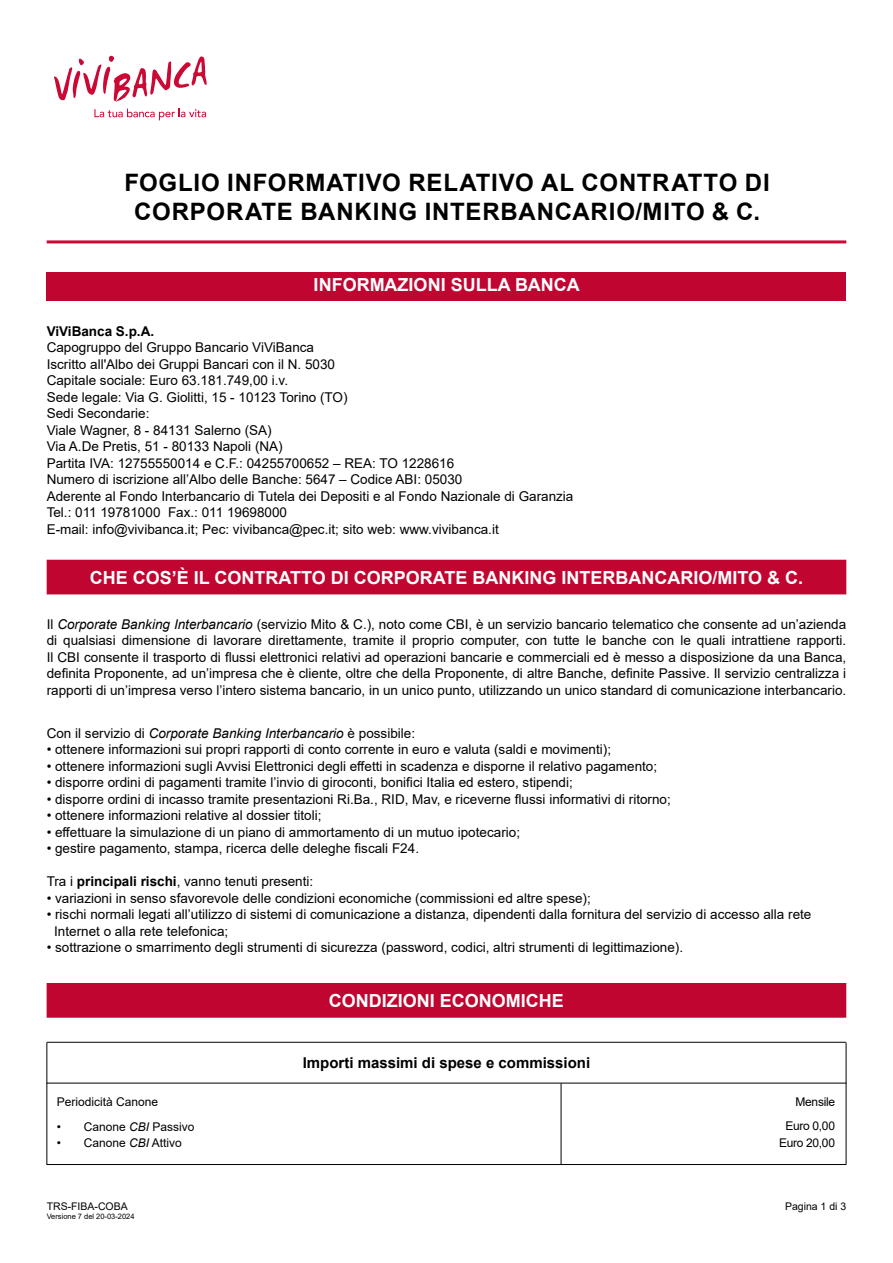
<style>
.page{position:relative;width:893px;height:1263px;background:#fff}
.page>*{position:absolute;margin:0;border:0;box-sizing:border-box;transform-origin:0 0}
.t1{font:700 24px/28.8px "Arial";letter-spacing:.035em;color:#000;text-align:center}
.t2{font:700 18px "Arial";color:#fff}
.t3{font:700 15px "Arial";color:#000}
.t4{font:13.5px/16.5px "Arial";color:#000}
.t5{font:italic 13.5px "Arial";color:#000}
.t6{font:700 13.5px "Arial";color:#000}
.t7{font:12px "Arial";color:#000}
.t8{font:12px/17.2px "Arial";letter-spacing:-.025em;color:#000;text-align:center}
.t9{font:10.5px "Arial";color:#000}
.t10{font:7.5px "Arial";color:#000}
.s1{font-style:italic}
.s2{font-style:normal}
.s3{font-weight:700}
</style>
<div class="page">
<hr style="left:47px;top:240px;width:799px;height:3px;background:#cc0935">
<svg style="left:54px;top:56px;width:153px;height:46px"></svg>
<svg style="left:94px;top:109px;width:112px;height:11px"></svg>
<div style="left:47px;top:272px;width:799px;height:28px;background:#c00630"></div>
<div style="left:47px;top:560px;width:799px;height:34px;background:#c00630"></div>
<div style="left:47px;top:983px;width:799px;height:35px;background:#c00630"></div>
<hr style="left:47px;top:1083px;width:799px;height:1px;background:#000">
<hr style="left:47px;top:1164px;width:799px;height:1px;background:#000">
<hr style="left:47px;top:1042px;width:799px;height:1px;background:#000">
<hr style="left:846px;top:1042px;width:1px;height:41px;background:#000">
<hr style="left:47px;top:1042px;width:1px;height:41px;background:#000">
<hr style="left:561px;top:1083px;width:1px;height:81px;background:#000">
<hr style="left:846px;top:1083px;width:1px;height:81px;background:#000">
<hr style="left:47px;top:1083px;width:1px;height:82px;background:#000">
<h1 class="t1" style="left:124px;top:168px;width:647px">FOGLIO INFORMATIVO RELATIVO AL CONTRATTO DI<br>CORPORATE BANKING INTERBANCARIO/MITO &amp; C.</h1>
<h2 class="t2" style="left:314px;top:272px;width:268px">INFORMAZIONI SULLA BANCA</h2>
<p class="t6" style="left:47px;top:321px;width:109px">ViViBanca S.p.A.</p>
<p class="t4" style="left:47px;top:339px;width:528px">Capogruppo del Gruppo Bancario ViViBanca<br>Iscritto all'Albo dei Gruppi Bancari con il N. 5030<br>Capitale sociale: Euro 63.181.749,00 i.v.<br>Sede legale: Via G. Giolitti, 15 - 10123 Torino (TO)<br>Sedi Secondarie:<br>Viale Wagner, 8 - 84131 Salerno (SA)<br>Via A.De Pretis, 51 - 80133 Napoli (NA)<br>Partita IVA: 12755550014 e C.F.: 04255700652 – REA: TO 1228616<br>Numero di iscrizione all’Albo delle Banche: 5647 – Codice ABI: 05030<br>Aderente al Fondo Interbancario di Tutela dei Depositi e al Fondo Nazionale di Garanzia Tel.: 011 19781000 Fax.: 011 19698000<br>E-mail: info@vivibanca.it; Pec: vivibanca@pec.it; sito web: www.vivibanca.it</p>
<h2 class="t2" style="left:90px;top:565px;width:715px">CHE COS’È IL CONTRATTO DI CORPORATE BANKING INTERBANCARIO/MITO &amp; C.</h2>
<p class="t4" style="left:47px;top:616px;width:801px;text-align:justify">Il <span class="s1">Corporate Banking Interbancario</span> (servizio Mito &amp; C.), noto come CBI, è un servizio bancario telematico che consente ad un’azienda di qualsiasi dimensione di lavorare direttamente, tramite il proprio computer, con tutte le banche con le quali intrattiene rapporti.<br>Il CBI consente il trasporto di flussi elettronici relativi ad operazioni bancarie e commerciali ed è messo a disposizione da una Banca, definita Proponente, ad un’impresa che è cliente, oltre che della Proponente, di altre Banche, definite Passive. Il servizio centralizza i rapporti di un’impresa verso l’intero sistema bancario, in un unico punto, utilizzando un unico standard di comunicazione interbancario.</p>
<p class="t5" style="left:47px;top:724px;width:370px"><span class="s2">Con il servizio di</span> Corporate Banking Interbancario <span class="s2">è possibile:</span></p>
<p class="t4" style="left:47px;top:741px;width:566px">• ottenere informazioni sui propri rapporti di conto corrente in euro e valuta (saldi e movimenti);</p>
<p class="t4" style="left:47px;top:758px;width:612px">• ottenere informazioni sugli Avvisi Elettronici degli effetti in scadenza e disporne il relativo pagamento;</p>
<p class="t4" style="left:47px;top:774px;width:528px">• disporre ordini di pagamenti tramite l’invio di giroconti, bonifici Italia ed estero, stipendi;</p>
<p class="t4" style="left:47px;top:791px;width:626px">• disporre ordini di incasso tramite presentazioni Ri.Ba., RID, Mav, e riceverne flussi informativi di ritorno;</p>
<p class="t4" style="left:47px;top:807px;width:276px">• ottenere informazioni relative al dossier titoli;</p>
<p class="t4" style="left:47px;top:824px;width:475px">• effettuare la simulazione di un piano di ammortamento di un mutuo ipotecario;</p>
<p class="t4" style="left:47px;top:840px;width:374px">• gestire pagamento, stampa, ricerca delle deleghe fiscali F24.</p>
<p class="t4" style="left:47px;top:873px;width:268px">Tra i <span class="s3">principali rischi</span>, vanno tenuti presenti:</p>
<p class="t4" style="left:47px;top:890px;width:546px">• variazioni in senso sfavorevole delle condizioni economiche (commissioni ed altre spese);</p>
<p class="t4" style="left:54px;top:906px;width:759px;text-indent:-8px">• rischi normali legati all’utilizzo di sistemi di comunicazione a distanza, dipendenti dalla fornitura del servizio di accesso alla rete<br>Internet o alla rete telefonica;</p>
<p class="t4" style="left:47px;top:939px;width:638px">• sottrazione o smarrimento degli strumenti di sicurezza (password, codici, altri strumenti di legittimazione).</p>
<h2 class="t2" style="left:329px;top:988px;width:237px">CONDIZIONI ECONOMICHE</h2>
<p class="t3" style="left:303px;top:1052px;width:289px">Importi massimi di spese e commissioni</p>
<p class="t7" style="left:57px;top:1093px;width:103px">Periodicità Canone</p>
<p class="t8" style="left:795px;top:1092px;width:41px">Mensile</p>
<p class="t7" style="left:57px;top:1118px;width:139px">• Canone <span class="s1">CBI</span> Passivo</p>
<p class="t7" style="left:57px;top:1134px;width:127px">• Canone <span class="s1">CBI</span> Attivo</p>
<p class="t8" style="left:779px;top:1116px;width:58px">Euro 0,00<br>Euro 20,00</p>
<p class="t9" style="left:47px;top:1199px;width:83px">TRS-FIBA-COBA</p>
<p class="t10" style="left:47px;top:1211px;width:89px">Versione 7 del 20-03-2024</p>
<p class="t9" style="left:785px;top:1199px;width:63px">Pagina 1 di 3</p>
</div>
